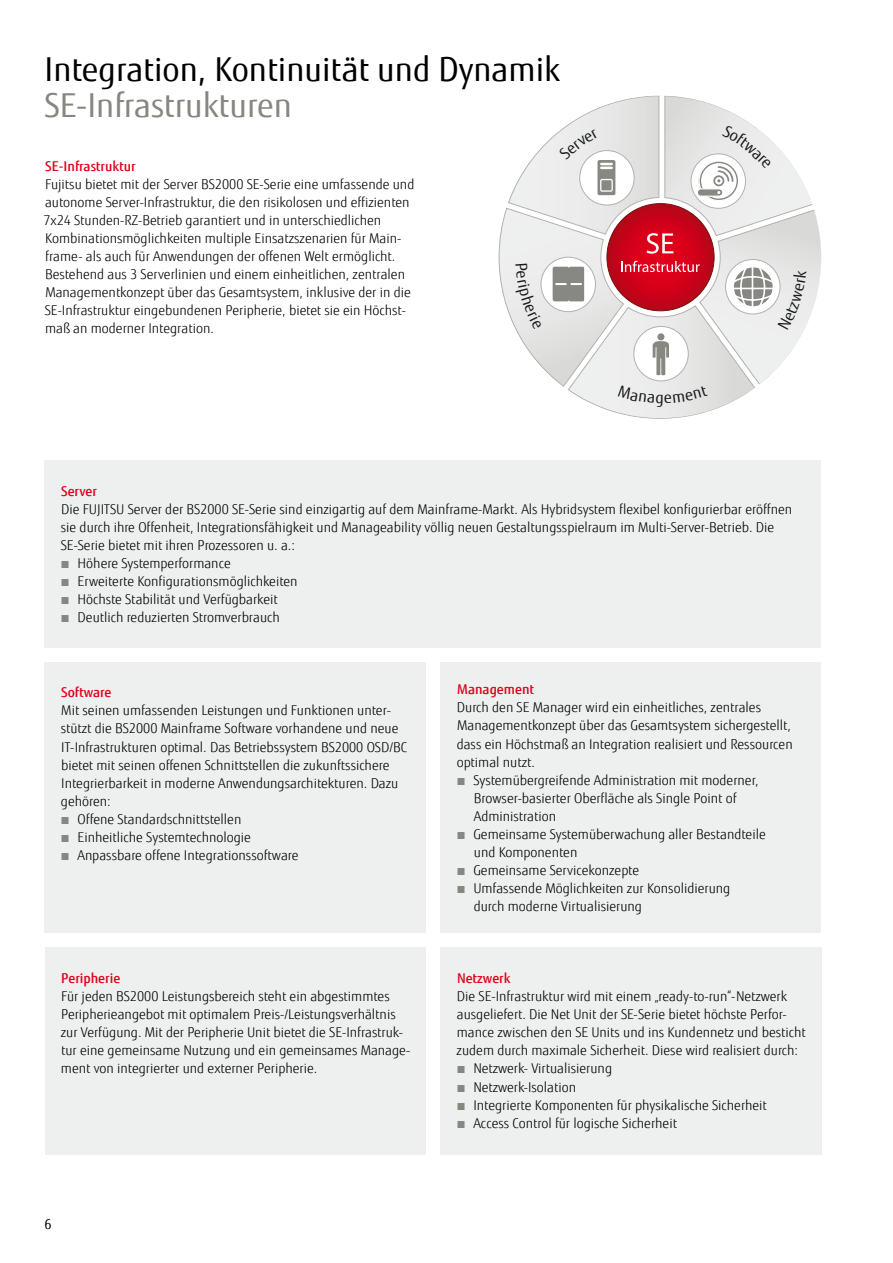
<style>
.page{position:relative;width:893px;height:1263px;background:#fff}
.page>*{position:absolute;margin:0;border:0;box-sizing:border-box;transform-origin:0 0}
.t1{font:33px "Fujitsu Sans";color:#000}
.t2{font:33px "Fujitsu Sans";color:#878781}
.t3{font:300 13.5px/18px "Fujitsu Sans";color:#000}
.t4{font:500 13.5px "Fujitsu Sans";color:#e2001a}
.t5{font:13.5px "Fujitsu Sans";color:#000}
.s1{color:#878781}
</style>
<div class="page">
<div style="left:441px;top:947px;width:380px;height:207px;background:#eeefef"></div>
<div style="left:441px;top:662px;width:380px;height:271px;background:#eeefef"></div>
<div style="left:44px;top:460px;width:777px;height:188px;background:#eeefef"></div>
<div style="left:45px;top:662px;width:381px;height:271px;background:#eeefef"></div>
<div style="left:45px;top:947px;width:381px;height:207px;background:#eeefef"></div>
<svg style="left:499px;top:96px;width:322px;height:323px"></svg>
<h1 class="t1" style="left:45px;top:49px;width:517px">Integration, Kontinuität und Dynamik</h1>
<h1 class="t2" style="left:45px;top:85px;width:249px">SE-Infrastrukturen</h1>
<p class="t4" style="left:45px;top:158px;width:92px">SE-Infrastruktur</p>
<p class="t3" style="left:43px;top:175px;width:372px">Fujitsu bietet mit der Server BS2000 SE-Serie eine umfassende und autonome Server-Infrastruktur, die den risikolosen und effizienten 7x24 Stunden-RZ-Betrieb garantiert und in unterschiedlichen Kombinationsmöglichkeiten multiple Einsatzszenarien fü r Main&shy;frame- als auch fü r Anwendungen der offenen Welt ermöglicht.<br>Bestehend aus 3 Serverlinien und einem einheitlichen, zentralen Managementkonzept ü ber das Gesamtsystem, inklusive der in die SE-Infrastruktur eingebundenen Peripherie, bietet sie ein Höchst&shy;maß an moderner Integration.</p>
<p class="t4" style="left:61px;top:483px;width:37px">Server</p>
<p class="t3" style="left:61px;top:500px;width:733px">Die FUJITSU Server der BS2000 SE-Serie sind einzigartig auf dem Mainframe-Markt. Als Hybridsystem flexibel konfigurierbar eröffnen sie durch ihre Offenheit, Integrationsfähigkeit und Manageability völlig neuen Gestaltungsspielraum im Multi-Server-Betrieb. Die<br>SE-Serie bietet mit ihren Prozessoren u. a.:</p>
<p class="t3" style="left:60px;top:554px;width:172px"><span class="s1">■</span> Höhere Systemperformance</p>
<p class="t3" style="left:60px;top:572px;width:239px"><span class="s1">■</span> Erweiterte Konfigurationsmöglichkeiten</p>
<p class="t3" style="left:60px;top:590px;width:219px"><span class="s1">■</span> Höchste Stabilität und Verfügbarkeit</p>
<p class="t3" style="left:60px;top:609px;width:221px"><span class="s1">■</span> Deutlich reduzierten Stromverbrauch</p>
<p class="t4" style="left:61px;top:684px;width:52px">Software</p>
<p class="t3" style="left:61px;top:702px;width:348px">Mit seinen umfassenden Leistungen und Funktionen unter&shy;stü tzt die BS2000 Mainframe Software vorhandene und neue IT-Infrastrukturen optimal. Das Betriebssystem BS2000 OSD/BC bietet mit seinen offenen Schnittstellen die zukunftssichere Integrierbarkeit in moderne Anwendungsarchitekturen. Dazu gehören:</p>
<p class="t3" style="left:60px;top:810px;width:183px"><span class="s1">■</span> Offene Standardschnittstellen</p>
<p class="t3" style="left:60px;top:828px;width:193px"><span class="s1">■</span> Einheitliche Systemtechnologie</p>
<p class="t3" style="left:60px;top:846px;width:240px"><span class="s1">■</span> Anpassbare offene Integrationssoftware</p>
<p class="t4" style="left:61px;top:970px;width:61px">Peripherie</p>
<p class="t3" style="left:61px;top:987px;width:351px">Fü r jeden BS2000 Leistungsbereich steht ein abgestimmtes Peripherieangebot mit optimalem Preis-/Leistungsverhältnis zur Verfügung. Mit der Peripherie Unit bietet die SE-Infrastruk&shy;tur eine gemeinsame Nutzung und ein gemeinsames Manage&shy;ment von integrierter und externer Peripherie.</p>
<p class="t5" style="left:45px;top:1215px;width:9px">6</p>
<p class="t4" style="left:457px;top:681px;width:79px">Management</p>
<p class="t3" style="left:457px;top:699px;width:338px">Durch den SE Manager wird ein einheitliches, zentrales Managementkonzept ü ber das Gesamtsystem sichergestellt, dass ein Höchstmaß an Integration realisiert und Ressourcen optimal nutzt.</p>
<p class="t3" style="left:474px;top:771px;width:286px;text-indent:-18px"><span class="s1">■</span> Systemü bergreifende Administration mit moderner,<br>Browser-basierter Oberfläche als Single Point of<br>Administration</p>
<p class="t3" style="left:474px;top:825px;width:293px;text-indent:-18px"><span class="s1">■</span> Gemeinsame Systemü berwachung aller Bestandteile und Komponenten</p>
<p class="t3" style="left:456px;top:861px;width:185px"><span class="s1">■</span> Gemeinsame Servicekonzepte</p>
<p class="t3" style="left:474px;top:879px;width:258px;text-indent:-18px"><span class="s1">■</span> Umfassende Möglichkeiten zur Konsolidierung durch moderne Virtualisierung</p>
<p class="t4" style="left:457px;top:970px;width:55px">Netzwerk</p>
<p class="t3" style="left:457px;top:988px;width:351px">Die SE-Infrastruktur wird mit einem „ready-to-run“-Netzwerk ausgeliefert. Die Net Unit der SE-Serie bietet höchste Perfor&shy;mance zwischen den SE Units und ins Kundennetz und besticht zudem durch maximale Sicherheit. Diese wird realisiert durch:</p>
<p class="t3" style="left:456px;top:1060px;width:158px"><span class="s1">■</span> Netzwerk- Virtualisierung</p>
<p class="t3" style="left:456px;top:1078px;width:122px"><span class="s1">■</span> Netzwerk-Isolation</p>
<p class="t3" style="left:456px;top:1096px;width:313px"><span class="s1">■</span> Integrierte Komponenten fü r physikalische Sicherheit</p>
<p class="t3" style="left:456px;top:1114px;width:223px"><span class="s1">■</span> Access Control fü r logische Sicherheit</p>
</div>
